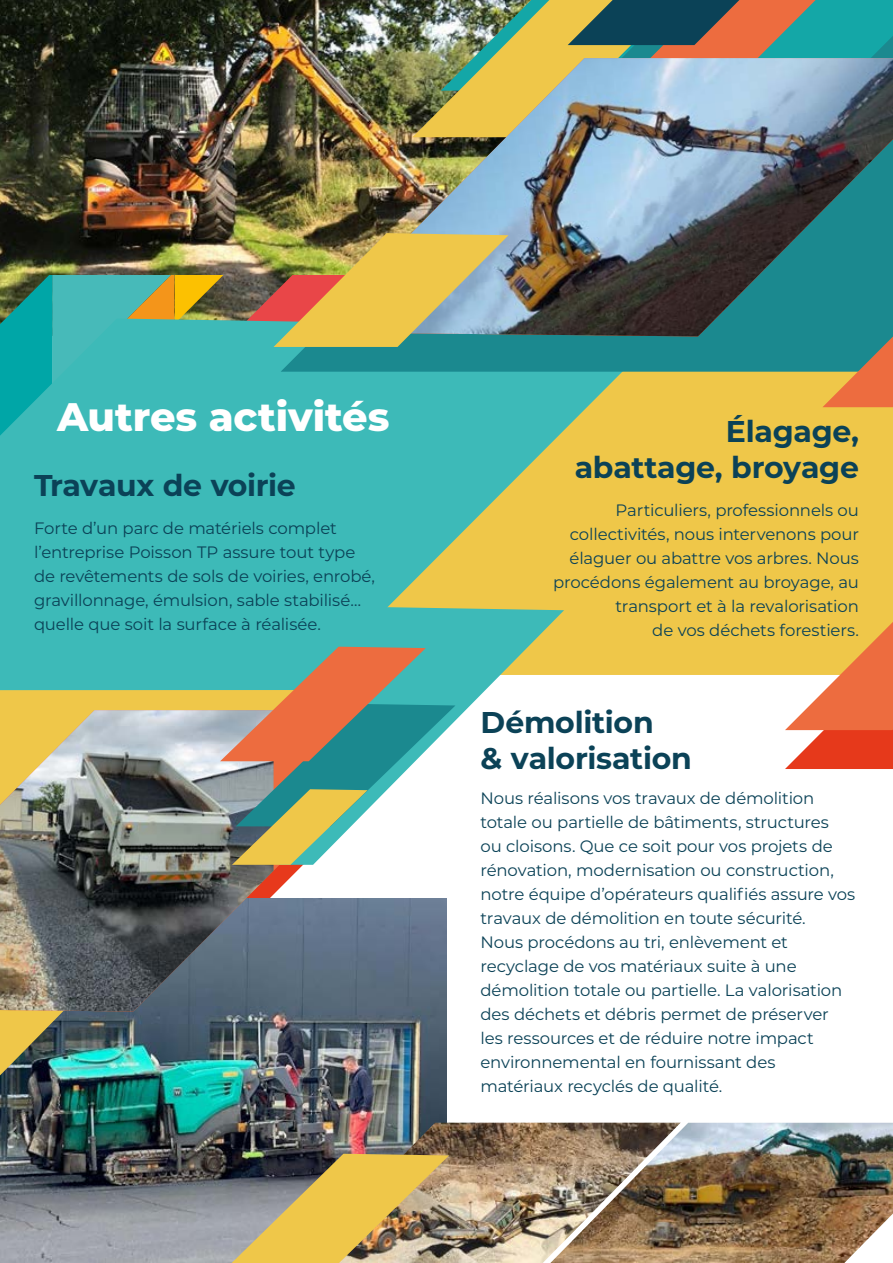
<style>
.page{position:relative;width:893px;height:1263px;background:#fff}
.page>*{position:absolute;margin:0;border:0;box-sizing:border-box;transform-origin:0 0}
.t1{font:800 39.75px "Montserrat";letter-spacing:-.005em;color:#fff}
.t2{font:700 30px/36px "Montserrat";letter-spacing:-.01em;color:#0b4257}
.t3{font:16.5px/24px "Montserrat";letter-spacing:-.01em;color:#0b4257}
</style>
<div class="page">
<img style="left:0;top:0;width:281px;height:233px">
<img style="left:281px;top:0;width:131px;height:233px">
<svg style="left:412px;top:0;width:481px;height:58px;background:#71886b"></svg>
<img style="left:313px;top:58px;width:88px;height:175px">
<img style="left:401px;top:58px;width:492px;height:175px">
<img style="left:0;top:233px;width:893px;height:1030px">
<h1 class="t1" style="left:57px;top:388px;width:334px">Autres activités</h1>
<h2 class="t2" style="left:34px;top:466px;width:263px">Travaux de voirie</h2>
<p class="t3" style="left:34px;top:516px;width:342px">Forte d’un parc de matériels complet l’entreprise Poisson TP assure tout type de revêtements de sols de voiries, enrobé, gravillonnage, émulsion, sable stabilisé… quelle que soit la surface à réalisée.</p>
<h2 class="t2" style="left:575px;top:411px;width:286px;text-align:right">Élagage, abattage, broyage</h2>
<p class="t3" style="left:553px;top:497px;width:307px;text-align:right">Particuliers, professionnels ou collectivités, nous intervenons pour élaguer ou abattre vos arbres. Nous procédons également au broyage, au transport et à la revalorisation<br>de vos déchets forestiers.</p>
<h2 class="t2" style="left:480px;top:703px;width:213px">Démolition<br>&amp; valorisation</h2>
<p class="t3" style="left:480px;top:786px;width:376px">Nous réalisons vos travaux de démolition totale ou partielle de bâtiments, structures<br>ou cloisons. Que ce soit pour vos projets de rénovation, modernisation ou construction, notre équipe d’opérateurs qualifiés assure vos travaux de démolition en toute sécurité.<br>Nous procédons au tri, enlèvement et recyclage de vos matériaux suite à une démolition totale ou partielle. La valorisation des déchets et débris permet de préserver les ressources et de réduire notre impact environnemental en fournissant des matériaux recyclés de qualité.</p>
</div>
